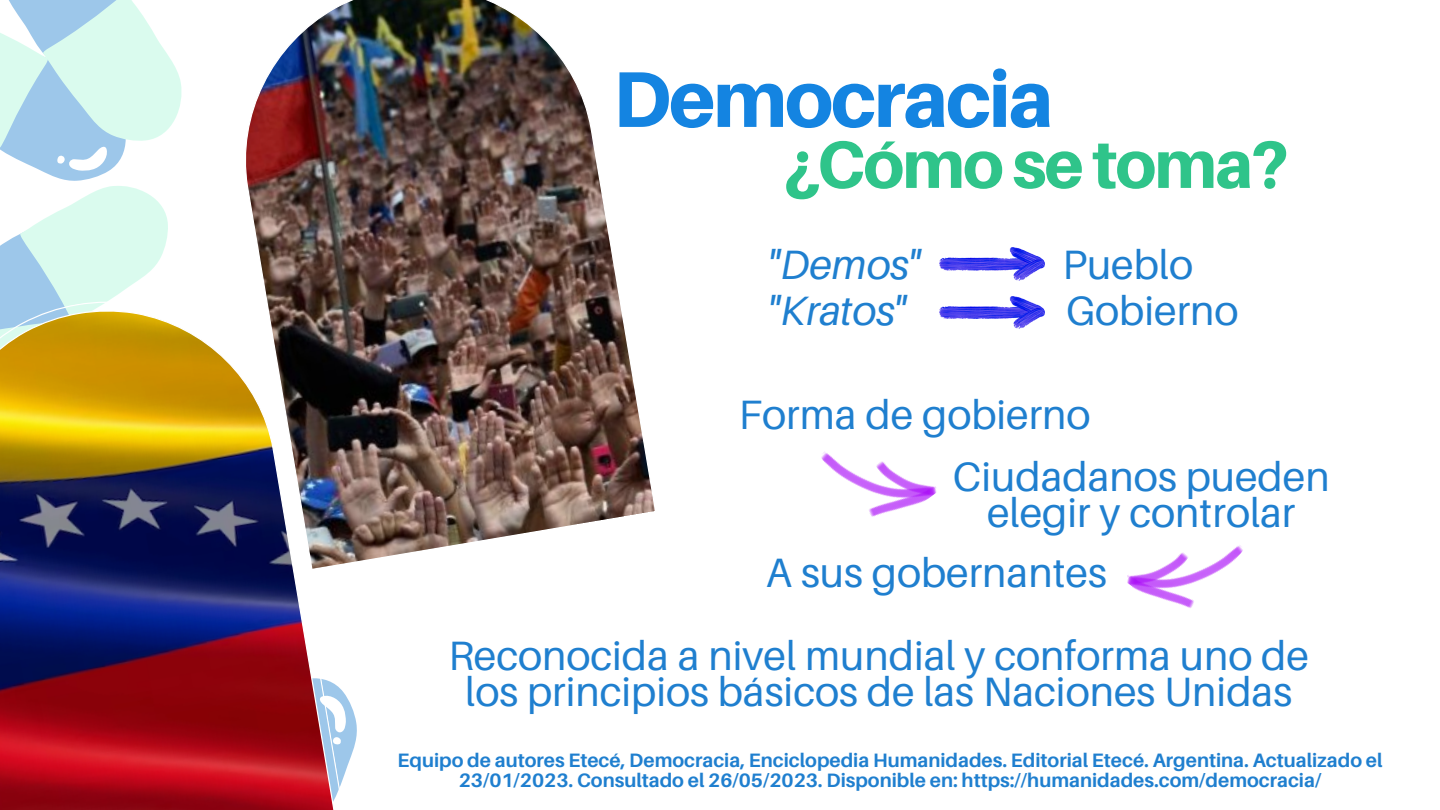
<style>
.page{position:relative;width:1440px;height:810px;background:#fff}
.page>*{position:absolute;margin:0;border:0;box-sizing:border-box;transform-origin:0 0}
.t1{font:800 79.1px "Aileron";letter-spacing:-.03em;color:#1484e1}
.t2{font:800 66.8px "Aileron";letter-spacing:-.03em;color:#2fc48a}
.t3{font:41px/36px "Aileron";color:#1f7fcf;text-align:center}
.t4{font:italic 41px "Aileron";color:#1f7fcf}
.t5{font:700 19.4px/20.7px "Aileron";color:#1f7fcf;text-align:center}
</style>
<div class="page">
<svg style="left:0;top:0;width:182px;height:301px"></svg>
<img style="left:246px;top:0;width:409px;height:563px">
<img style="left:0;top:301px;width:347px;height:509px">
<img style="left:940px;top:248px;width:105px;height:32px">
<img style="left:939px;top:296px;width:105px;height:32px">
<img style="left:821px;top:451px;width:116px;height:66px">
<img style="left:1127px;top:545px;width:116px;height:63px">
<p class="t1" style="left:613px;top:50px;width:442px">Democracia</p>
<p class="t2" style="left:783px;top:123px;width:508px">¿Cómo se toma?</p>
<p class="t4" style="left:769px;top:239px;width:153px">"Demos"</p>
<p class="t3" style="left:1063px;top:246px;width:132px">Pueblo</p>
<p class="t4" style="left:769px;top:285px;width:139px">"Kratos"</p>
<p class="t3" style="left:1066px;top:292px;width:174px">Gobierno</p>
<p class="t3" style="left:739px;top:396px;width:353px">Forma de gobierno</p>
<p class="t3" style="left:953px;top:457px;width:378px">Ciudadanos pueden elegir y controlar</p>
<p class="t3" style="left:766px;top:553px;width:342px">A sus gobernantes</p>
<p class="t3" style="left:448px;top:637px;width:862px">Reconocida a nivel mundial y conforma uno de los principios básicos de las Naciones Unidas</p>
<p class="t5" style="left:398px;top:749px;width:986px">Equipo de autores Etecé, Democracia, Enciclopedia Humanidades. Editorial Etecé. Argentina. Actualizado el<br>23/01/2023. Consultado el 26/05/2023. Disponible en: https://humanidades.com/democracia/</p>
</div>
